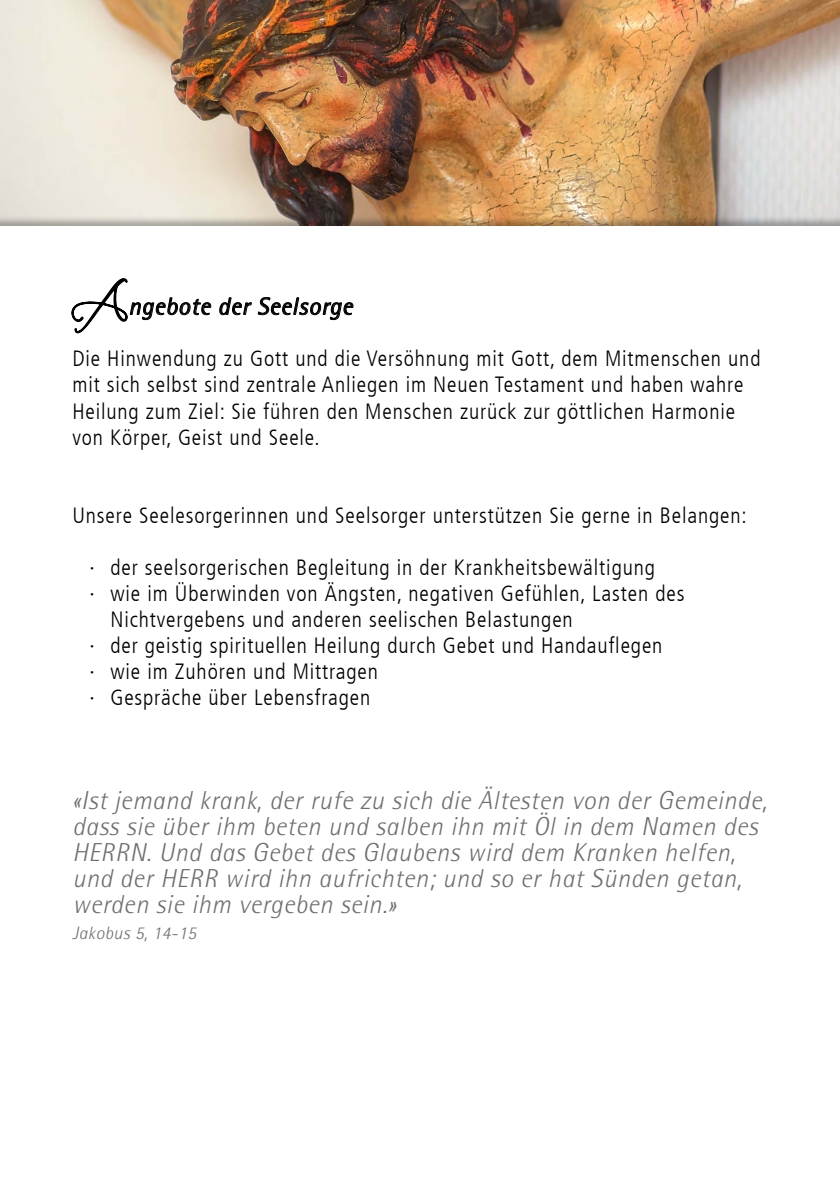
<style>
.page{position:relative;width:840px;height:1191px;background:#fff}
.page>*{position:absolute;margin:0;border:0;box-sizing:border-box;transform-origin:0 0}
.t1{font:italic 300 26px/26px "Rotis Semi Sans Std";letter-spacing:.025em;color:#706f6f}
.t2{font:italic 24px "Rotis Semi Sans Std";letter-spacing:.025em;color:#000}
.t3{font:300 condensed 22px/26px "Frutiger LT";letter-spacing:.04em;color:#000}
.t4{font:italic 300 18px "Rotis Semi Sans Std";letter-spacing:.025em;color:#706f6f}
.s1{font-family:"Beforethe Rain";font-style:normal}
</style>
<div class="page">
<img style="left:0;top:0;width:839px;height:215px">
<div style="left:0;top:215px;width:839px;height:43px;background:#000;opacity:.3"></div>
<div style="left:0;top:227px;width:839px;height:30px;background:#fff"></div>
<svg style="left:71px;top:278px;width:140px;height:56px"></svg>
<svg style="left:219px;top:297px;width:134px;height:23px"></svg>
<p class="t2" style="left:72px;top:292px;width:281px"><span class="s1">A</span>ngebote der Seelsorge</p>
<p class="t3" style="left:72px;top:346px;width:689px">Die Hinwendung zu Gott und die Versöhnung mit Gott, dem Mitmenschen und mit sich selbst sind zentrale Anliegen im Neuen Testament und haben wahre Heilung zum Ziel: Sie führen den Menschen zurück zur göttlichen Harmonie von Körper, Geist und Seele.</p>
<p class="t3" style="left:72px;top:502px;width:675px">Unsere Seelesorgerinnen und Seelsorger unterstützen Sie gerne in Belangen:</p>
<p class="t3" style="left:89px;top:554px;width:567px">· der seelsorgerischen Begleitung in der Krankheitsbewältigung</p>
<p class="t3" style="left:89px;top:580px;width:596px">· wie im Überwinden von Ängsten, negativen Gefühlen, Lasten des</p>
<p class="t3" style="left:110px;top:606px;width:463px">Nichtvergebens und anderen seelischen Belastungen</p>
<p class="t3" style="left:89px;top:632px;width:574px">· der geistig spirituellen Heilung durch Gebet und Handauflegen</p>
<p class="t3" style="left:89px;top:658px;width:290px">· wie im Zuhören und Mittragen</p>
<p class="t3" style="left:89px;top:684px;width:282px">· Gespräche über Lebensfragen</p>
<p class="t1" style="left:72px;top:786px;width:695px">«Ist jemand krank, der rufe zu sich die Ältesten von der Gemeinde, dass sie über ihm beten und salben ihn mit Öl in dem Namen des HERRN. Und das Gebet des Glaubens wird dem Kranken helfen, und der HERR wird ihn aufrichten; und so er hat Sünden getan, werden sie ihm vergeben sein.»</p>
<p class="t4" style="left:72px;top:922px;width:125px">Jakobus 5, 14-15</p>
</div>
